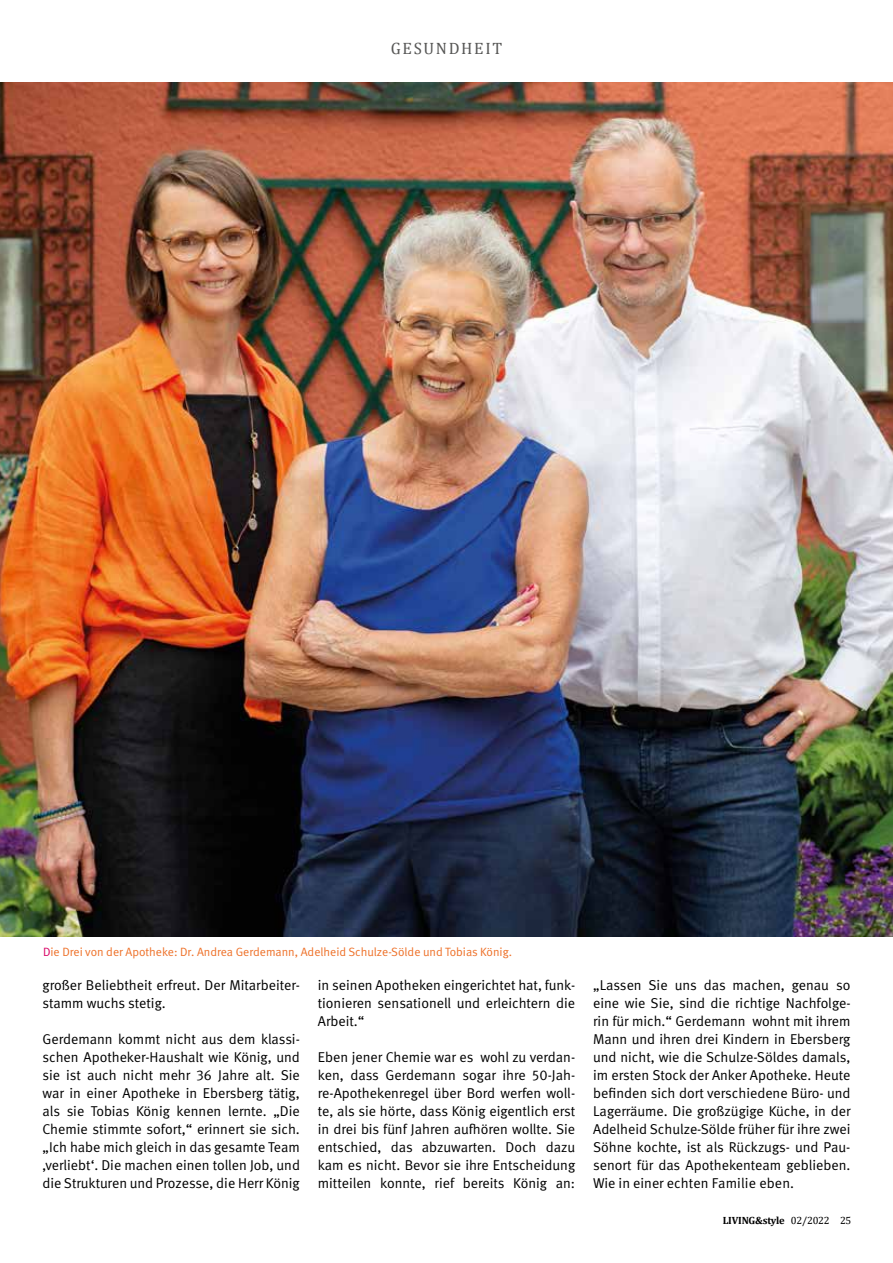
<style>
.page{position:relative;width:893px;height:1263px;background:#fff}
.page>*{position:absolute;margin:0;border:0;box-sizing:border-box;transform-origin:0 0}
.t1{font:16.5px "Cambria";letter-spacing:.1em;color:#575756}
.t2{font:14.25px/18px "DGUV Meta";color:#000;text-align:justify}
.t3{font:12px "DGUV Meta";color:#ee7129}
.t4{font:700 10.5px "Cambria";letter-spacing:-.02em;color:#000}
.s1{color:#d90466}
.s2{font-weight:400}
</style>
<div class="page">
<img style="left:0;top:83px;width:893px;height:853px">
<p class="t1" style="left:391px;top:38px;width:113px">GESUNDHEIT</p>
<p class="t3" style="left:43px;top:944px;width:470px"><span class="s1">D</span>ie Drei von der Apotheke: Dr. Andrea Gerdemann, Adelheid Schulze-Sölde und Tobias König.</p>
<p class="t2" style="left:43px;top:976px;width:259px">großer Beliebtheit erfreut. Der Mitarbeiter&shy;stamm wuchs stetig.</p>
<p class="t2" style="left:43px;top:1030px;width:259px">Gerdemann kommt nicht aus dem klassi&shy;schen Apotheker-Haushalt wie König, und sie ist auch nicht mehr 36 Jahre alt. Sie war in einer Apotheke in Ebersberg tätig, als sie Tobias König kennen lernte. „Die Chemie stimmte sofort,“ erinnert sie sich. „Ich habe mich gleich in das gesamte Team ‚verliebt‘. Die machen einen tollen Job, und die Strukturen und Prozesse, die Herr König</p>
<p class="t2" style="left:318px;top:976px;width:259px">in seinen Apotheken eingerichtet hat, funk&shy;tionieren sensationell und erleichtern die Arbeit.“</p>
<p class="t2" style="left:318px;top:1048px;width:259px">Eben jener Chemie war es wohl zu verdan&shy;ken, dass Gerdemann sogar ihre 50-Jah&shy;re-Apothekenregel über Bord werfen woll&shy;te, als sie hörte, dass König eigentlich erst in drei bis fünf Jahren aufhören wollte. Sie entschied, das abzuwarten. Doch dazu kam es nicht. Bevor sie ihre Entscheidung mitteilen konnte, rief bereits König an:</p>
<p class="t2" style="left:593px;top:976px;width:259px">„Lassen Sie uns das machen, genau so eine wie Sie, sind die richtige Nachfolge&shy;rin für mich.“ Gerdemann wohnt mit ihrem Mann und ihren drei Kindern in Ebersberg und nicht, wie die Schulze-Söldes damals, im ersten Stock der Anker Apotheke. Heute befinden sich dort verschiedene Büro- und Lagerräume. Die großzügige Küche, in der Adelheid Schulze-Sölde früher für ihre zwei Söhne kochte, ist als Rückzugs- und Pau&shy;senort für das Apothekenteam geblieben.<br>Wie in einer echten Familie eben.</p>
<p class="t4" style="left:723px;top:1213px;width:130px">LIVING&amp;style <span class="s2">02/2022 25</span></p>
</div>
